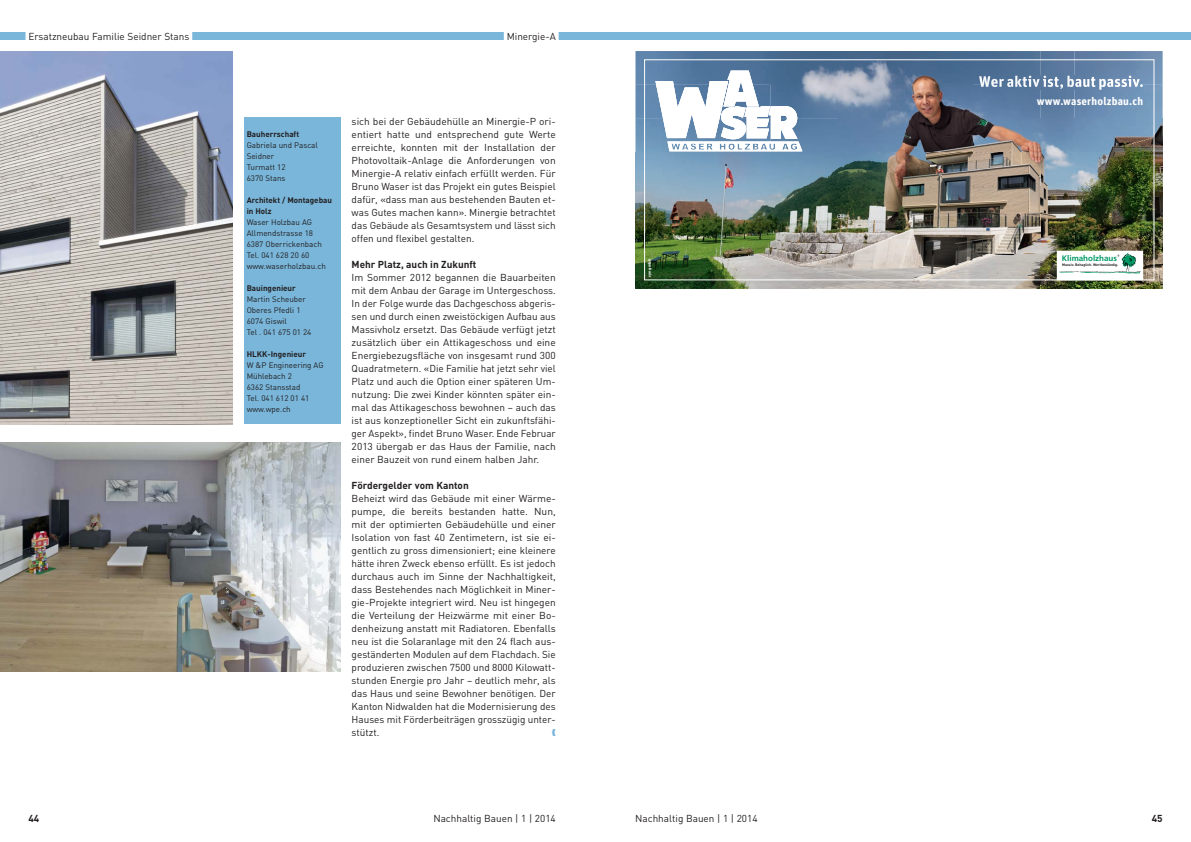
<style>
.page{position:relative;width:1191px;height:842px;background:#fff}
.page>*{position:absolute;margin:0;border:0;box-sizing:border-box;transform-origin:0 0}
.t1{font:700 11px "Unit";letter-spacing:.02em;color:#fff}
.t2{font:10px/13px "DIN";color:#231f20;text-align:justify}
.t3{font:700 10px "DIN";color:#231f20}
.t4{font:8px/11px "DIN";color:#231f20}
.t5{font:700 8px/11px "DIN";color:#231f20}
.t6{font:700 8px "Frutiger";color:#009864}
.t7{font:700 4px "Myriad Pro";letter-spacing:.025em;color:#fff}
.t8{font:700 3.6px "DIN";color:#231f20}
</style>
<div class="page">
<div style="left:0;top:32px;width:1191px;height:8px;background:#79b6da"></div>
<div style="left:26px;top:30px;width:166px;height:11px;background:#fff"></div>
<div style="left:504px;top:30px;width:54px;height:11px;background:#fff"></div>
<img style="left:0;top:51px;width:232px;height:373px">
<div style="left:244px;top:118px;width:96px;height:306px;background:#79b6da"></div>
<img style="left:0;top:442px;width:340px;height:229px">
<img style="left:1074px;top:51px;width:88px;height:238px">
<img style="left:635px;top:51px;width:405px;height:68px">
<img style="left:1040px;top:51px;width:34px;height:20px">
<img style="left:635px;top:119px;width:68px;height:170px">
<img style="left:703px;top:280px;width:371px;height:9px">
<img style="left:655px;top:71px;width:488px;height:207px">
<svg style="left:1059px;top:253px;width:81px;height:21px"></svg>
<div style="left:644px;top:59px;width:510px;height:221px;border:1px solid #fff"></div>
<p class="t2" style="left:28px;top:29px;width:162px">Ersatzneubau Familie Seidner Stans</p>
<p class="t2" style="left:506px;top:29px;width:51px">Minergie-A</p>
<p class="t5" style="left:247px;top:128px;width:54px">Bauherrschaft</p>
<p class="t4" style="left:247px;top:139px;width:73px">Gabriela und Pascal<br>Seidner<br>Turmatt 12<br>6370 Stans</p>
<p class="t5" style="left:247px;top:194px;width:87px">Architekt / Montagebau in Holz</p>
<p class="t4" style="left:247px;top:216px;width:81px">Waser Holzbau AG<br>Allmendstrasse 18<br>6387 Oberrickenbach<br>Tel. 041 628 20 60 www.waserholzbau.ch</p>
<p class="t5" style="left:247px;top:282px;width:51px">Bauingenieur</p>
<p class="t4" style="left:247px;top:293px;width:66px">Martin Scheuber<br>Oberes Pfedli 1<br>6074 Giswil<br>Tel . 041 675 01 24</p>
<p class="t5" style="left:247px;top:348px;width:61px">HLKK-Ingenieur</p>
<p class="t4" style="left:247px;top:359px;width:78px">W &amp;P Engineering AG<br>Mühlebach 2<br>6362 Stansstad<br>Tel. 041 612 01 41 www.wpe.ch</p>
<p class="t2" style="left:351px;top:115px;width:206px">sich bei der Gebäudehülle an Minergie-P ori&shy;entiert hatte und entsprechend gute Werte erreichte, konnten mit der Installation der Photovoltaik-Anlage die Anforderungen von Minergie-A relativ einfach erfüllt werden. Für Bruno Waser ist das Projekt ein gutes Beispiel dafür, «dass man aus bestehenden Bauten et&shy;was Gutes machen kann». Minergie betrachtet das Gebäude als Gesamtsystem und lässt sich offen und flexibel gestalten.</p>
<p class="t3" style="left:351px;top:258px;width:126px">Mehr Platz, auch in Zukunft</p>
<p class="t2" style="left:351px;top:271px;width:206px">Im Sommer 2012 begannen die Bauarbeiten mit dem Anbau der Garage im Untergeschoss.<br>In der Folge wurde das Dachgeschoss abgeris&shy;sen und durch einen zweistöckigen Aufbau aus Massivholz ersetzt. Das Gebäude verfügt jetzt zusätzlich über ein Attikageschoss und eine Energiebezugsfläche von insgesamt rund 300<br>Quadratmetern. «Die Familie hat jetzt sehr viel Platz und auch die Option einer späteren Um&shy;nutzung: Die zwei Kinder könnten später ein&shy;mal das Attikageschoss bewohnen – auch das ist aus konzeptioneller Sicht ein zukunftsfähi&shy;ger Aspekt», findet Bruno Waser. Ende Februar 2013 übergab er das Haus der Familie, nach einer Bauzeit von rund einem halben Jahr.</p>
<p class="t3" style="left:351px;top:479px;width:119px">Fördergelder vom Kanton</p>
<p class="t2" style="left:351px;top:492px;width:206px">Beheizt wird das Gebäude mit einer Wärme&shy;pumpe, die bereits bestanden hatte. Nun, mit der optimierten Gebäudehülle und einer Isolation von fast 40 Zentimetern, ist sie ei&shy;gentlich zu gross dimensioniert; eine kleinere hätte ihren Zweck ebenso erfüllt. Es ist jedoch durchaus auch im Sinne der Nachhaltigkeit, dass Bestehendes nach Möglichkeit in Miner&shy;gie-Projekte integriert wird. Neu ist hingegen die Verteilung der Heizwärme mit einer Bo&shy;denheizung anstatt mit Radiatoren. Ebenfalls neu ist die Solaranlage mit den 24 flach aus&shy;geständerten Modulen auf dem Flachdach. Sie produzieren zwischen 7500 und 8000 Kilowatt&shy;stunden Energie pro Jahr – deutlich mehr, als das Haus und seine Bewohner benötigen. Der Kanton Nidwalden hat die Modernisierung des Hauses mit Förderbeiträgen grosszügig unter&shy;stützt.</p>
<p class="t7" style="left:647px;top:277px;width:19px;rotate:-90deg">syn gmbh</p>
<p class="t1" style="left:1036px;top:94px;width:108px">www.waserholzbau.ch</p>
<p class="t6" style="left:1061px;top:253px;width:57px">Klimaholzhaus</p>
<p class="t8" style="left:1062px;top:263px;width:57px">Massiv. Behaglich. Wertbeständig.</p>
<p class="t3" style="left:28px;top:812px;width:12px">44</p>
<p class="t2" style="left:433px;top:812px;width:124px">Nachhaltig Bauen | 1 | 2014</p>
<p class="t2" style="left:635px;top:812px;width:124px">Nachhaltig Bauen | 1 | 2014</p>
<p class="t3" style="left:1151px;top:812px;width:12px">45</p>
</div>
